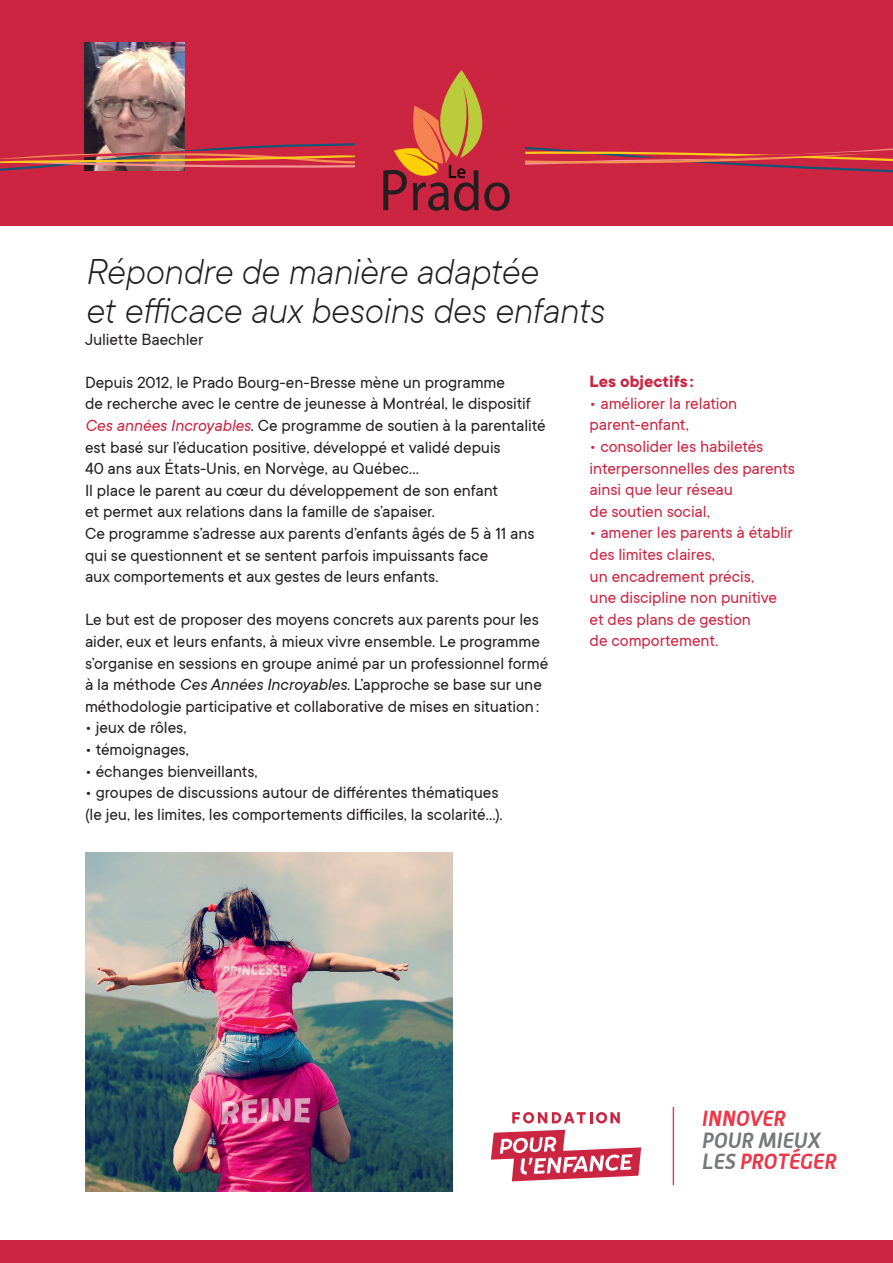
<style>
.page{position:relative;width:893px;height:1263px;background:#fff}
.page>*{position:absolute;margin:0;border:0;box-sizing:border-box;transform-origin:0 0}
.edito{font:italic 300 39px/39px "TT Commons";letter-spacing:-.01em;color:#231f20}
.t1{font:italic 700 21.45px "Alwyn";color:#ee3447}
.t2{font:italic 700 21.45px "Alwyn";letter-spacing:.005em;color:#76787b}
.edito-2{font:18px/21.6px "TT Commons";letter-spacing:-.005em;color:#231f20}
.edito-3{font:18px/21.6px "TT Commons";letter-spacing:-.005em;color:#cb2541}
.edito-4{font:700 18px "TT Commons";color:#cb2541}
.s1{font-style:italic;color:#cb2541}
.s2{font-style:italic}
.s3{color:#76787b}
</style>
<div class="page">
<div style="left:1px;top:0;width:892px;height:226px;background:#cb2541"></div>
<img style="left:84px;top:43px;width:101px;height:27px">
<img style="left:85px;top:853px;width:367px;height:339px">
<svg style="left:0;top:70px;width:893px;height:141px"></svg>
<div style="left:0;top:1241px;width:893px;height:22px;background:#cb2541"></div>
<hr style="left:673px;top:1107px;width:1px;height:78px;background:#ee3447">
<svg style="left:491px;top:1130px;width:150px;height:51px"></svg>
<svg style="left:512px;top:1112px;width:108px;height:11px"></svg>
<p class="edito" style="left:85px;top:252px;width:521px">Répondre de manière adaptée<br>et efficace aux besoins des enfants</p>
<p class="edito-2" style="left:85px;top:328px;width:120px">Juliette Baechler</p>
<p class="edito-2" style="left:85px;top:372px;width:462px">Depuis 2012, le Prado Bourg-en-Bresse mène un programme<br>de recherche avec le centre de jeunesse à Montréal, le dispositif <span class="s1">Ces années Incroyables</span>. Ce programme de soutien à la parentalité est basé sur l’éducation positive, développé et validé depuis<br>40 ans aux États-Unis, en Norvège, au Québec…</p>
<p class="edito-2" style="left:85px;top:480px;width:451px">Il place le parent au cœur du développement de son enfant<br>et permet aux relations dans la famille de s’apaiser.<br>Ce programme s’adresse aux parents d’enfants âgés de 5 à 11 ans qui se questionnent et se sentent parfois impuissants face<br>aux comportements et aux gestes de leurs enfants.</p>
<p class="edito-2" style="left:85px;top:609px;width:465px">Le but est de proposer des moyens concrets aux parents pour les aider, eux et leurs enfants, à mieux vivre ensemble. Le programme s’organise en sessions en groupe animé par un professionnel formé à la méthode <span class="s2">Ces Années Incroyables</span>. L’approche se base sur une méthodologie participative et collaborative de mises en situation:</p>
<p class="edito-2" style="left:85px;top:717px;width:103px">• jeux de rôles,</p>
<p class="edito-2" style="left:85px;top:739px;width:105px">• témoignages,</p>
<p class="edito-2" style="left:85px;top:760px;width:174px">• échanges bienveillants,</p>
<p class="edito-2" style="left:85px;top:782px;width:419px">• groupes de discussions autour de différentes thématiques (le jeu, les limites, les comportements difficiles, la scolarité…).</p>
<p class="edito-4" style="left:590px;top:372px;width:106px">Les objectifs :</p>
<p class="edito-3" style="left:590px;top:393px;width:149px">• améliorer la relation parent-enfant,</p>
<p class="edito-3" style="left:590px;top:436px;width:207px">• consolider les habiletés interpersonnelles des parents ainsi que leur réseau<br>de soutien social,</p>
<p class="edito-3" style="left:590px;top:522px;width:205px">• amener les parents à établir des limites claires,<br>un encadrement précis,<br>une discipline non punitive et des plans de gestion<br>de comportement.</p>
<p class="t1" style="left:702px;top:1105px;width:85px">INNOVER</p>
<p class="t2" style="left:702px;top:1126px;width:120px">POUR MIEUX</p>
<p class="t1" style="left:702px;top:1148px;width:136px"><span class="s3">LES</span> PROTÉGER</p>
</div>
